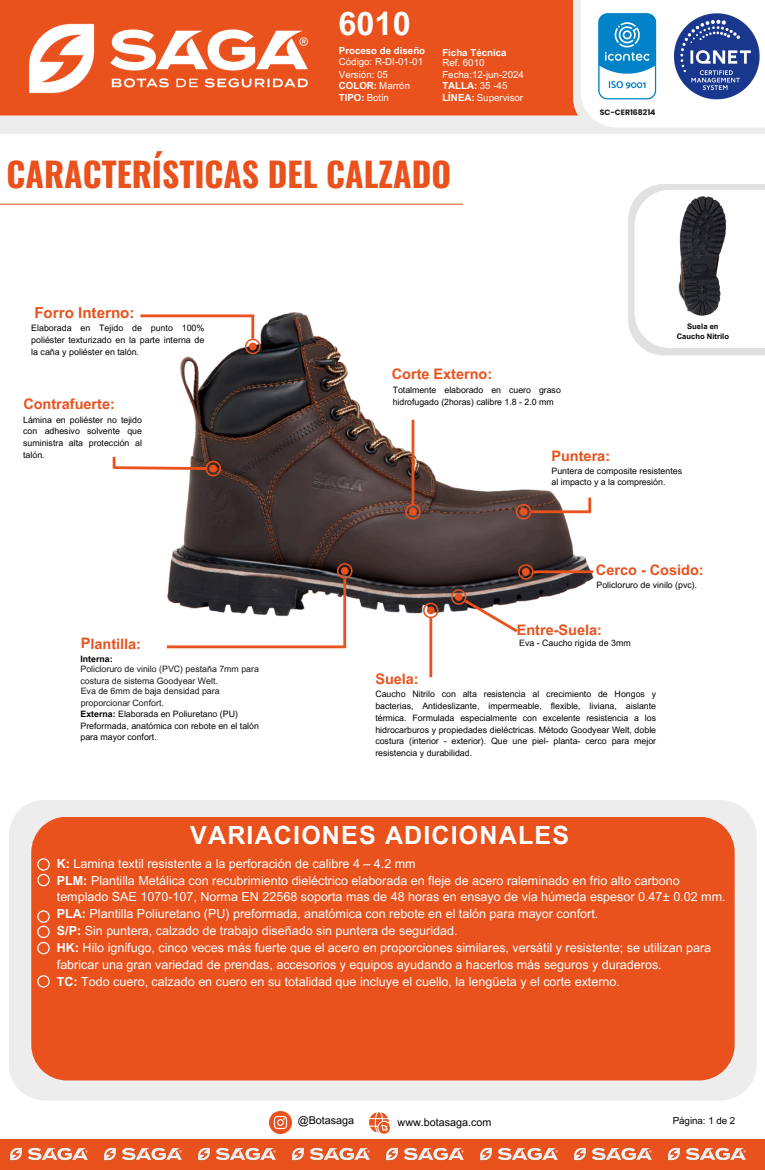
<style>
.page{position:relative;width:765px;height:1170px;background:#fff}
.page>*{position:absolute;margin:0;border:0;box-sizing:border-box;transform-origin:0 0}
.t1{font:700 33.62px "Oswald";color:#e9511d}
.t2{font:700 32.38px "Arial MT Pro";color:#fff}
.t3{font:700 25px "Arial MT Pro";letter-spacing:.045em;color:#fff}
.t4{font:700 15.12px "Arial MT Pro";color:#e9511d}
.t5{font:700 14.5px "Arial MT Pro";color:#e9511d}
.t6{font:12.5px/16.9px "Arial MT Pro";color:#fff}
.t7{font:10.75px "Arial MT Pro";color:#000}
.t8{font:9.75px "Arial MT Pro";color:#fff}
.t9{font:700 9.75px "Arial MT Pro";color:#fff}
.t10{font:9.75px "Arial MT Pro";color:#000}
.t11{font:8.88px/11.9px "Arial MT Pro";color:#000;text-align:justify}
.t12{font:8.75px/11.8px "Arial MT Pro";color:#000}
.t13{font:8.75px/11.8px "Arial MT Pro";color:#1a1819}
.t14{font:700 8.75px "Arial MT Pro";color:#000}
.t15{font:700 7.75px "Poppins";color:#1a1819}
.t16{font:700 7.62px/10.2px "Arial MT Pro";color:#000;text-align:center}
.s1{font-weight:400}
.s2{font-weight:700}
</style>
<div class="page">
<div style="left:0;top:0;width:765px;height:134px;background:#ededed"></div>
<div style="left:0;top:0;width:765px;height:115px;background:#e9511d"></div>
<img style="left:29px;top:23px;width:279px;height:71px">
<hr style="left:0;top:204px;width:463px;height:1px;background:#e9511d">
<div style="left:0;top:1138px;width:765px;height:31px;background:#e9511d"></div>
<img style="left:10px;top:1147px;width:78px;height:14px">
<img style="left:104px;top:1147px;width:78px;height:14px">
<img style="left:198px;top:1147px;width:78px;height:14px">
<img style="left:292px;top:1147px;width:78px;height:14px">
<img style="left:386px;top:1147px;width:78px;height:14px">
<img style="left:480px;top:1147px;width:78px;height:14px">
<img style="left:574px;top:1147px;width:78px;height:14px">
<img style="left:668px;top:1147px;width:78px;height:14px">
<img style="left:269px;top:1111px;width:22px;height:21px">
<img style="left:369px;top:1112px;width:21px;height:22px">
<div style="left:573px;top:0;width:192px;height:133px;background:#ededed"></div>
<img style="left:143px;top:312px;width:451px;height:312px">
<hr style="left:531px;top:510px;width:60px;height:3px;background:#e9511d">
<hr style="left:412px;top:419px;width:2px;height:85px;background:#e9511d">
<hr style="left:251px;top:316px;width:3px;height:22px;background:#e9511d">
<hr style="left:140px;top:314px;width:114px;height:3px;background:#e9511d">
<hr style="left:588px;top:497px;width:3px;height:14px;background:#e9511d">
<hr style="left:343px;top:578px;width:3px;height:69px;background:#e9511d">
<hr style="left:429px;top:617px;width:3px;height:60px;background:#e9511d">
<svg style="left:112px;top:456px;width:109px;height:20px"></svg>
<svg style="left:245px;top:338px;width:16px;height:16px"></svg>
<svg style="left:405px;top:504px;width:16px;height:15px"></svg>
<svg style="left:516px;top:504px;width:15px;height:15px"></svg>
<svg style="left:337px;top:563px;width:16px;height:15px"></svg>
<svg style="left:423px;top:602px;width:16px;height:16px"></svg>
<hr style="left:167px;top:645px;width:179px;height:3px;background:#e9511d">
<div style="left:581px;top:0;width:184px;height:127px;background:#fff"></div>
<img style="left:598px;top:13px;width:162px;height:87px">
<div style="left:9px;top:800px;width:748px;height:300px;background:#ededed"></div>
<div style="left:31px;top:816px;width:704px;height:264px;background:#e9511d"></div>
<svg style="left:37px;top:974px;width:12px;height:13px"></svg>
<svg style="left:37px;top:858px;width:12px;height:27px"></svg>
<svg style="left:37px;top:894px;width:12px;height:61px"></svg>
<svg style="left:628px;top:184px;width:137px;height:171px;fill:#e1e1e1"></svg>
<div style="left:635px;top:190px;width:130px;height:158px;background:#fff"></div>
<img style="left:678px;top:196px;width:49px;height:120px">
<svg style="left:448px;top:586px;width:73px;height:47px"></svg>
<hr style="left:534px;top:570px;width:59px;height:3px;background:#e9511d">
<svg style="left:518px;top:564px;width:16px;height:15px"></svg>
<p class="t2" style="left:339px;top:11px;width:74px">6010</p>
<p class="t9" style="left:339px;top:47px;width:88px">Proceso de diseño</p>
<p class="t8" style="left:339px;top:58px;width:86px">Código: R-DI-01-01</p>
<h4 class="t8" style="left:339px;top:71px;width:51px">Versión: 05</h4>
<p class="t9" style="left:339px;top:82px;width:73px">COLOR: <span class="s1">Marrón</span></p>
<h4 class="t9" style="left:339px;top:94px;width:52px">TIPO: <span class="s1">Botín</span></h4>
<p class="t9" style="left:442px;top:49px;width:66px">Ficha Técnica</p>
<h4 class="t8" style="left:442px;top:59px;width:44px">Ref. 6010</h4>
<p class="t8" style="left:442px;top:71px;width:83px">Fecha:12-jun-2024</p>
<h4 class="t9" style="left:442px;top:82px;width:67px">TALLA: <span class="s1">35 -45</span></h4>
<p class="t8" style="left:442px;top:94px;width:82px"><span class="s2">LÍNEA:</span> Supervisor</p>
<h2 class="t1" style="left:7px;top:148px;width:446px">CARACTERÍSTICAS DEL CALZADO</h2>
<p class="t4" style="left:34px;top:307px;width:102px">Forro Interno:</p>
<p class="t11" style="left:31px;top:323px;width:175px">Elaborada en Tejido de punto 100% poliéster texturizado en la parte interna de la caña y poliéster en talón.</p>
<p class="t15" style="left:600px;top:106px;width:57px">SC-CER168214</p>
<p class="t16" style="left:677px;top:322px;width:54px">Suela en<br>Caucho Nitrilo</p>
<h4 class="t5" style="left:23px;top:398px;width:93px">Contrafuerte:</h4>
<p class="t12" style="left:23px;top:414px;width:120px;text-align:justify">Lámina en poliéster no tejido con adhesivo solvente que suministra alta protección al talón.</p>
<p class="t5" style="left:81px;top:638px;width:62px">Plantilla:</p>
<p class="t14" style="left:80px;top:655px;width:34px">Interna:</p>
<p class="t13" style="left:80px;top:664px;width:180px">Policloruro de vinilo (PVC) pestaña 7mm para costura de sistema Goodyear Welt.</p>
<p class="t13" style="left:81px;top:686px;width:140px">Eva de 6mm de baja densidad para proporcionar Confort.</p>
<p class="t12" style="left:80px;top:708px;width:180px"><span class="s2">Externa:</span> Elaborada en Poliuretano (PU)<br>Preformada, anatómica con rebote en el talón para mayor confort.</p>
<p class="t5" style="left:392px;top:368px;width:102px">Corte Externo:</p>
<p class="t12" style="left:393px;top:385px;width:170px">Totalmente elaborado en cuero graso hidrofugado (2horas) calibre 1.8 - 2.0 mm</p>
<p class="t5" style="left:551px;top:450px;width:60px">Puntera:</p>
<h4 class="t12" style="left:551px;top:465px;width:132px">Puntera de composite resistentes al impacto y a la compresión.</h4>
<p class="t5" style="left:596px;top:564px;width:109px">Cerco - Cosido:</p>
<p class="t12" style="left:597px;top:579px;width:102px">Policloruro de vinilo (pvc).</p>
<p class="t5" style="left:517px;top:624px;width:87px">Entre-Suela:</p>
<p class="t5" style="left:375px;top:673px;width:45px">Suela:</p>
<p class="t12" style="left:519px;top:638px;width:113px">Eva - Caucho rigida de 3mm</p>
<p class="t12" style="left:375px;top:689px;width:282px;text-align:justify">Caucho Nitrilo con alta resistencia al crecimiento de Hongos y bacterias, Antideslizante, impermeable, flexible, liviana, aislante térmica. Formulada especialmente con excelente resistencia a los hidrocarburos y propiedades dieléctricas. Método Goodyear Welt, doble costura (interior - exterior). Que une piel- planta- cerco para mejor resistencia y durabilidad.</p>
<h3 class="t3" style="left:190px;top:825px;width:380px">VARIACIONES ADICIONALES</h3>
<p class="t6" style="left:57px;top:856px;width:670px"><span class="s2">K:</span> Lamina textil resistente a la perforación de calibre 4 – 4.2 mm<br><span class="s2">PLM:</span> Plantilla Metálica con recubrimiento dieléctrico elaborada en fleje de acero raleminado en frio alto carbono templado SAE 1070-107, Norma EN 22568 soporta mas de 48 horas en ensayo de vía húmeda espesor 0.47± 0.02 mm.<br><span class="s2">PLA:</span> Plantilla Poliuretano (PU) preformada, anatómica con rebote en el talón para mayor confort.<br><span class="s2">S/P:</span> Sin puntera, calzado de trabajo diseñado sin puntera de seguridad.<br><span class="s2">HK:</span> Hilo ignífugo, cinco veces más fuerte que el acero en proporciones similares, versátil y resistente; se utilizan para fabricar una gran variedad de prendas, accesorios y equipos ayudando a hacerlos más seguros y duraderos.<br><span class="s2">TC:</span> Todo cuero, calzado en cuero en su totalidad que incluye el cuello, la lengüeta y el corte externo.</p>
<h6 class="t7" style="left:298px;top:1116px;width:58px">@Botasaga</h6>
<p class="t7" style="left:398px;top:1117px;width:95px">www.botasaga.com</p>
<h4 class="t10" style="left:673px;top:1116px;width:64px">Página: 1 de 2</h4>
</div>
